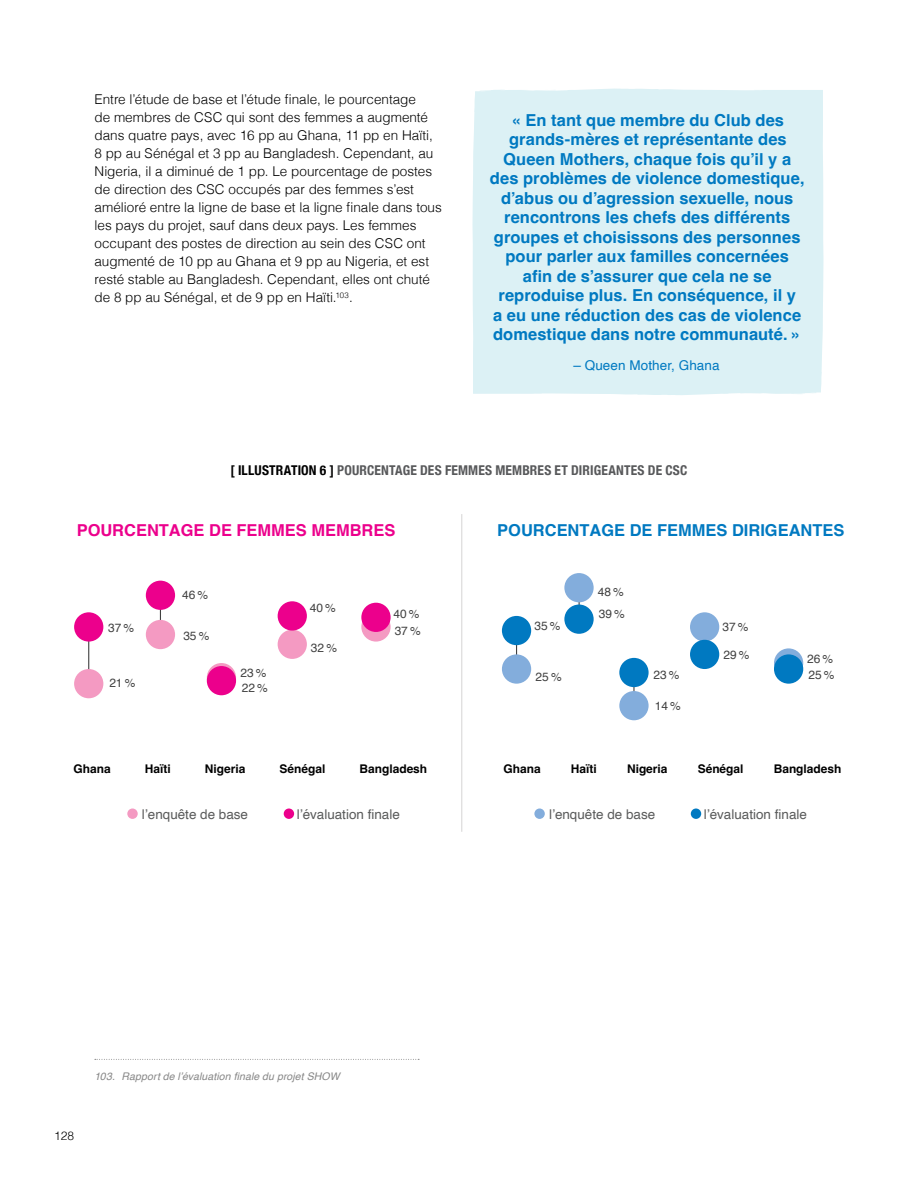
<style>
.page{position:relative;width:918px;height:1188px;background:#fff}
.page>*{position:absolute;margin:0;border:0;box-sizing:border-box;transform-origin:0 0}
.t1{font:700 16.5px/19.5px "Helvetica";color:#0079c1;text-align:center}
.t2{font:700 16.5px "Helvetica";color:#ec008c}
.t3{font:300 13.5px/18px "Helvetica";color:#000}
.t4{font:13.5px "Helvetica";color:#595a5a}
.t5{font:700 condensed 13.5px "Helvetica Neue";letter-spacing:.015em;color:#58595b}
.t6{font:13.5px "Helvetica";letter-spacing:.005em;color:#0079c1}
.t7{font:700 12px "Helvetica";color:#000}
.t8{font:12px "Helvetica";color:#414141}
.t9{font:300 12px "Helvetica";color:#000}
.t10{font:italic 10.5px "Helvetica";letter-spacing:.015em;color:#878787}
.s1{color:#000}
</style>
<div class="page">
<div style="left:472px;top:89px;width:351px;height:306px;background:#dcf1f5"></div>
<svg style="left:95px;top:1059px;width:324px;height:1px"></svg>
<hr style="left:88px;top:630px;width:1px;height:51px;background:#414141">
<hr style="left:516px;top:630px;width:1px;height:51px;background:#414141">
<hr style="left:160px;top:590px;width:1px;height:52px;background:#414141">
<hr style="left:579px;top:576px;width:1px;height:51px;background:#414141">
<hr style="left:633px;top:665px;width:2px;height:52px;background:#414141">
<div style="left:74px;top:669px;width:29px;height:29px;background:#f49ac2;border-radius:50%"></div>
<div style="left:74px;top:612px;width:29px;height:30px;background:#ec008c;border-radius:50%"></div>
<div style="left:146px;top:620px;width:29px;height:29px;background:#f49ac2;border-radius:50%"></div>
<div style="left:146px;top:581px;width:29px;height:29px;background:#ec008c;border-radius:50%"></div>
<div style="left:278px;top:630px;width:29px;height:29px;background:#f49ac2;border-radius:50%"></div>
<div style="left:361px;top:612px;width:30px;height:30px;background:#f49ac2;border-radius:50%"></div>
<div style="left:361px;top:603px;width:30px;height:29px;background:#ec008c;border-radius:50%"></div>
<svg style="left:207px;top:663px;width:29px;height:29px"></svg>
<div style="left:207px;top:666px;width:29px;height:29px;background:#ec008c;border-radius:50%"></div>
<div style="left:691px;top:809px;width:10px;height:10px;background:#0079c1;border-radius:50%"></div>
<div style="left:534px;top:809px;width:11px;height:10px;background:#83addc;border-radius:50%"></div>
<div style="left:502px;top:654px;width:29px;height:30px;background:#83addc;border-radius:50%"></div>
<div style="left:502px;top:616px;width:29px;height:29px;background:#0079c1;border-radius:50%"></div>
<div style="left:564px;top:605px;width:30px;height:29px;background:#0079c1;border-radius:50%"></div>
<div style="left:564px;top:573px;width:30px;height:29px;background:#83addc;border-radius:50%"></div>
<div style="left:690px;top:612px;width:29px;height:30px;background:#83addc;border-radius:50%"></div>
<div style="left:774px;top:648px;width:29px;height:30px;background:#83addc;border-radius:50%"></div>
<div style="left:619px;top:658px;width:30px;height:29px;background:#0079c1;border-radius:50%"></div>
<div style="left:619px;top:691px;width:30px;height:29px;background:#83addc;border-radius:50%"></div>
<div style="left:774px;top:654px;width:29px;height:30px;background:#0079c1;border-radius:50%"></div>
<div style="left:690px;top:640px;width:29px;height:29px;background:#0079c1;border-radius:50%"></div>
<div style="left:284px;top:809px;width:10px;height:10px;background:#ec008c;border-radius:50%"></div>
<div style="left:127px;top:809px;width:11px;height:10px;background:#f49ac2;border-radius:50%"></div>
<div style="left:278px;top:601px;width:29px;height:30px;background:#ec008c;border-radius:50%"></div>
<hr style="left:461px;top:514px;width:1px;height:318px;background:#dad9d9">
<p class="t3" style="left:94px;top:89px;width:349px">Entre l’étude de base et l’étude finale, le pourcentage<br>de membres de CSC qui sont des femmes a augmenté dans quatre pays, avec 16 pp au Ghana, 11 pp en Haïti, 8 pp au Sénégal et 3 pp au Bangladesh. Cependant, au Nigeria, il a diminué de 1 pp. Le pourcentage de postes de direction des CSC occupés par des femmes s’est amélioré entre la ligne de base et la ligne finale dans tous les pays du projet, sauf dans deux pays. Les femmes occupant des postes de direction au sein des CSC ont augmenté de 10 pp au Ghana et 9 pp au Nigeria, et est resté stable au Bangladesh. Cependant, elles ont chuté de 8 pp au Sénégal, et de 9 pp en Haïti.<sup>103</sup>.</p>
<p class="t1" style="left:490px;top:112px;width:316px">« En tant que membre du Club des grands-mères et représentante des Queen Mothers, chaque fois qu’il y a des problèmes de violence domestique, d’abus ou d’agression sexuelle, nous rencontrons les chefs des différents groupes et choisissons des personnes pour parler aux familles concernées afin de s’assurer que cela ne se reproduise plus. En conséquence, il y<br>a eu une réduction des cas de violence domestique dans notre communauté. »</p>
<p class="t6" style="left:573px;top:355px;width:148px">– Queen Mother, Ghana</p>
<p class="t5" style="left:231px;top:459px;width:458px"><span class="s1">[ ILLUSTRATION 6 ]</span> POURCENTAGE DES FEMMES MEMBRES ET DIRIGEANTES DE CSC</p>
<p class="t2" style="left:77px;top:520px;width:320px">POURCENTAGE DE FEMMES MEMBRES</p>
<p class="t1" style="left:497px;top:523px;width:349px">POURCENTAGE DE FEMMES DIRIGEANTES</p>
<p class="t8" style="left:108px;top:618px;width:28px">37%</p>
<p class="t8" style="left:109px;top:674px;width:28px">21%</p>
<p class="t8" style="left:182px;top:586px;width:28px">46%</p>
<p class="t8" style="left:183px;top:626px;width:28px">35%</p>
<p class="t8" style="left:241px;top:663px;width:28px">23%</p>
<p class="t8" style="left:242px;top:679px;width:28px">22%</p>
<p class="t8" style="left:310px;top:599px;width:28px">40%</p>
<p class="t8" style="left:311px;top:638px;width:28px">32%</p>
<p class="t8" style="left:394px;top:604px;width:28px">40%</p>
<p class="t8" style="left:395px;top:621px;width:28px">37%</p>
<p class="t8" style="left:535px;top:617px;width:28px">35%</p>
<p class="t8" style="left:536px;top:667px;width:28px">25%</p>
<p class="t8" style="left:598px;top:583px;width:28px">48%</p>
<p class="t8" style="left:599px;top:604px;width:28px">39%</p>
<p class="t8" style="left:654px;top:665px;width:28px">23%</p>
<p class="t8" style="left:655px;top:697px;width:28px">14%</p>
<p class="t8" style="left:722px;top:618px;width:28px">37%</p>
<p class="t8" style="left:724px;top:645px;width:28px">29%</p>
<p class="t8" style="left:807px;top:649px;width:28px">26%</p>
<p class="t8" style="left:808px;top:666px;width:28px">25%</p>
<p class="t7" style="left:74px;top:761px;width:39px">Ghana</p>
<p class="t7" style="left:145px;top:761px;width:27px">Haïti</p>
<p class="t7" style="left:205px;top:761px;width:42px">Nigeria</p>
<p class="t7" style="left:280px;top:761px;width:47px">Sénégal</p>
<p class="t7" style="left:360px;top:761px;width:69px">Bangladesh</p>
<p class="t7" style="left:504px;top:761px;width:39px">Ghana</p>
<p class="t7" style="left:571px;top:761px;width:27px">Haïti</p>
<p class="t7" style="left:627px;top:761px;width:42px">Nigeria</p>
<p class="t7" style="left:698px;top:761px;width:47px">Sénégal</p>
<p class="t7" style="left:774px;top:761px;width:69px">Bangladesh</p>
<p class="t4" style="left:142px;top:804px;width:108px">l’enquête de base</p>
<p class="t4" style="left:297px;top:804px;width:105px">l’évaluation finale</p>
<p class="t4" style="left:549px;top:804px;width:108px">l’enquête de base</p>
<p class="t4" style="left:704px;top:804px;width:105px">l’évaluation finale</p>
<p class="t9" style="left:54px;top:1126px;width:22px">128</p>
<p class="t10" style="left:94px;top:1068px;width:247px">103. Rapport de l’évaluation finale du projet SHOW</p>
</div>
